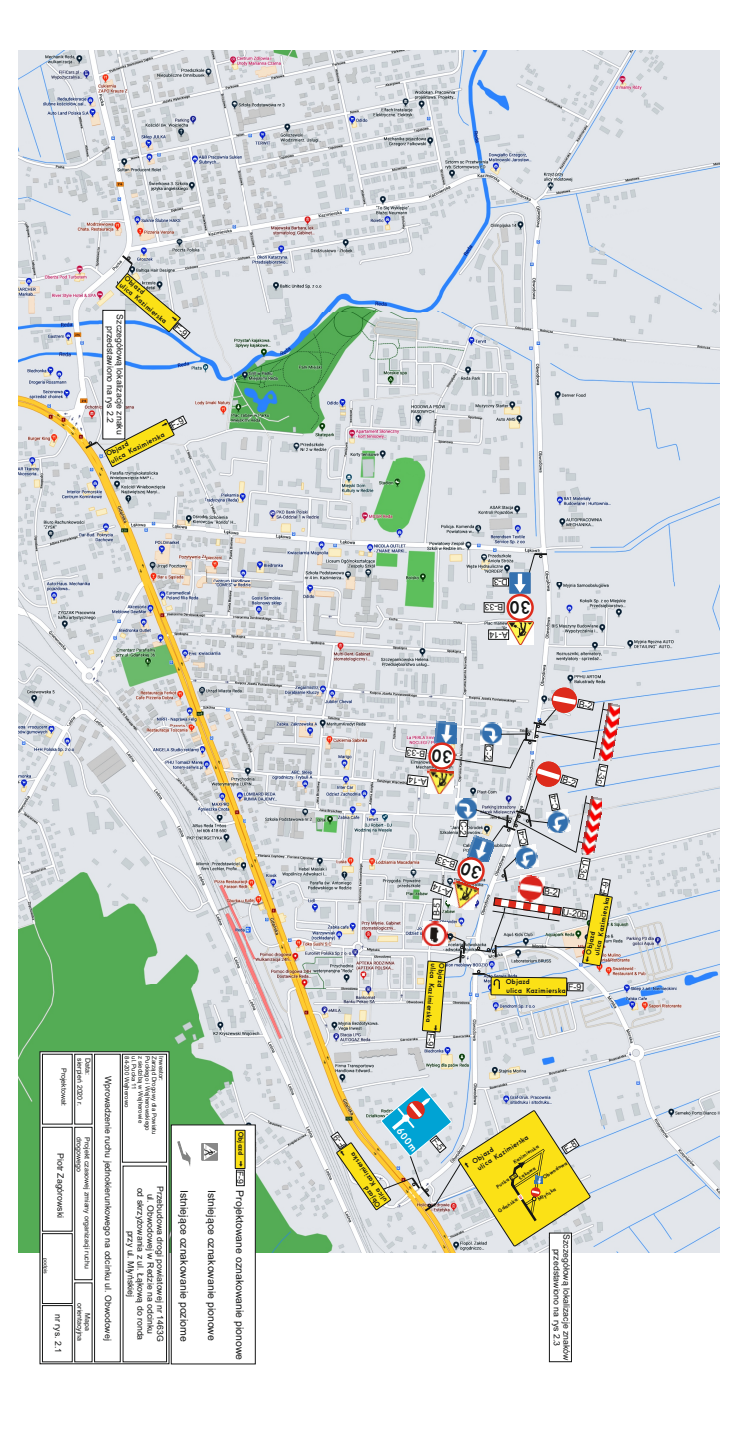
<style>
.page{position:relative;width:737px;height:1439px;background:#fff}
.page>*{position:absolute;margin:0;border:0;box-sizing:border-box;transform-origin:0 0}
.t1{font:17.85px "EFN Tablica Drogowa";color:#151616}
.t2{font:10.5px "Arial";color:#151616}
.t3{font:9.97px "EFN Tablica Drogowa";color:#fff}
.t4{font:8.75px/9.8px "Arial";color:#151616;text-align:center}
.t5{font:7px/8.3px "EFN Tablica Drogowa";color:#151616}
.t6{font:7px/7.8px "Arial";color:#151616;text-align:center}
.t7{font:6.12px/6.8px "Arial";color:#151616}
.t8{font:5.25px "EFN Tablica Drogowa";color:#151616}
.t9{font:5.25px "Arial";color:#151616}
.s1{font-family:"EFN Tablica Drogowa";font-size:17.85px}
</style>
<div class="page">
<img style="left:245px;top:814px;width:474px;height:186px">
<img style="left:243px;top:51px;width:476px;height:262px">
<img style="left:18px;top:51px;width:225px;height:262px">
<img style="left:18px;top:241px;width:217px;height:236px">
<img style="left:18px;top:477px;width:188px;height:249px">
<img style="left:18px;top:726px;width:227px;height:258px">
<img style="left:18px;top:984px;width:237px;height:269px">
<img style="left:200px;top:1000px;width:519px;height:253px">
<img style="left:201px;top:546px;width:518px;height:268px">
<img style="left:206px;top:313px;width:513px;height:268px">
<img style="left:509px;top:572px;width:21px;height:21px">
<svg style="left:492px;top:577px;width:17px;height:9px"></svg>
<svg style="left:529px;top:553px;width:18px;height:20px"></svg>
<svg style="left:40px;top:1051px;width:216px;height:313px"></svg>
<div style="left:122px;top:1054px;width:45px;height:108px;border:1px solid #151616"></div>
<div style="left:123px;top:1166px;width:44px;height:196px;border:1px solid #151616"></div>
<div style="left:74px;top:1054px;width:18px;height:70px;border:1px solid #151616"></div>
<div style="left:74px;top:1127px;width:18px;height:153px;border:1px solid #151616"></div>
<div style="left:42px;top:1054px;width:30px;height:70px;border:1px solid #151616"></div>
<div style="left:42px;top:1127px;width:30px;height:104px;border:1px solid #151616"></div>
<div style="left:42px;top:1233px;width:30px;height:70px;border:1px solid #151616"></div>
<div style="left:74px;top:1282px;width:18px;height:80px;border:1px solid #151616"></div>
<div style="left:42px;top:1305px;width:30px;height:57px;border:1px solid #151616"></div>
<div style="left:94px;top:1054px;width:26px;height:308px;border:1px solid #151616"></div>
<img style="left:612px;top:703px;width:8px;height:58px">
<svg style="left:506px;top:594px;width:28px;height:27px"></svg>
<svg style="left:483px;top:602px;width:21px;height:11px"></svg>
<img style="left:507px;top:621px;width:26px;height:23px">
<svg style="left:488px;top:629px;width:21px;height:11px"></svg>
<svg style="left:83px;top:253px;width:108px;height:214px"></svg>
<svg style="left:405px;top:687px;width:207px;height:388px"></svg>
<svg style="left:330px;top:1086px;width:261px;height:276px"></svg>
<p class="t5" style="left:128px;top:275px;width:61px;rotate:40deg">Objazd<br>ulica Kazimierska</p>
<p class="t4" style="left:124px;top:314px;width:122px;rotate:90deg">Szczegółową lokalizacje znaku przedstawiono na rys 2.2</p>
<p class="t5" style="left:106px;top:451px;width:61px;rotate:-27deg">Objazd<br>ulica Kazimierska</p>
<p class="t6" style="left:67px;top:1068px;width:40px;rotate:90deg">Projektował:</p>
<p class="t4" style="left:64px;top:1153px;width:67px;rotate:90deg">Piotr Zagórowski</p>
<p class="t9" style="left:47px;top:1258px;width:17px;rotate:90deg">podpis</p>
<p class="t6" style="left:83px;top:1058px;width:49px;rotate:90deg">sierpień 2020 r.</p>
<p class="t6" style="left:91px;top:1058px;width:18px;rotate:90deg">Data:</p>
<p class="t6" style="left:83px;top:1137px;width:36px;rotate:90deg">drogowego</p>
<p class="t6" style="left:90px;top:1137px;width:133px;rotate:90deg">Projekt czasowej zmiany organizacji ruchu</p>
<p class="t4" style="left:62px;top:1314px;width:40px;rotate:90deg">nr rys. 2.1</p>
<p class="t6" style="left:91px;top:1303px;width:39px;rotate:90deg">Mapa orientacyjna</p>
<p class="t4" style="left:112px;top:1076px;width:266px;rotate:90deg">Wprowadzenie ruchu jednokierunkowego na odcinku ul. Obwodowej</p>
<p class="t7" style="left:144px;top:1056px;width:68px;rotate:90deg">z siedzibą w Wejherowie ul. Pucka 11<br>84-200 Wejherowo</p>
<p class="t7" style="left:150px;top:1056px;width:76px;rotate:90deg">Puckiego i Wejherowskiego</p>
<p class="t7" style="left:157px;top:1056px;width:80px;rotate:90deg">Zarząd Drogowy dla Powiatu</p>
<p class="t7" style="left:164px;top:1056px;width:26px;rotate:90deg">Inwestor:</p>
<p class="t4" style="left:164px;top:1186px;width:157px;rotate:90deg">Przebudowa drogi powiatowej nr 1463G ul. Obwodowej w Redzie na odcinku<br>od skrzyżowania z ul. Łąkową do ronda przy ul. Młyńskiej</p>
<p class="t5" style="left:244px;top:1131px;width:37px;rotate:90deg">Objazd &gt;</p>
<p class="t4" style="left:244px;top:1170px;width:15px;rotate:90deg">F-9</p>
<p class="t2" style="left:188px;top:1190px;width:153px;rotate:90deg">Istniejące oznakowanie poziome</p>
<p class="t2" style="left:216px;top:1190px;width:152px;rotate:90deg">Istniejące oznakowanie pionowe</p>
<p class="t2" style="left:244px;top:1190px;width:171px;rotate:90deg">Projektowane oznakowanie pionowe</p>
<p class="t4" style="left:508px;top:586px;width:16px;rotate:-180deg">D-3</p>
<p class="t4" style="left:503px;top:611px;width:20px;rotate:-180deg">B-33</p>
<h1 class="t1" style="left:531px;top:614px;width:24px;rotate:-180deg">30</h1>
<p class="t4" style="left:508px;top:639px;width:20px;rotate:-180deg">A-14</p>
<p class="t4" style="left:425px;top:758px;width:20px;rotate:-174deg">B-33</p>
<p class="t4" style="left:426px;top:786px;width:20px;rotate:-174deg">A-14</p>
<p class="t4" style="left:607px;top:766px;width:20px;rotate:100deg">U-3c</p>
<p class="t4" style="left:480px;top:878px;width:48px;rotate:-160deg"><span class="s1">30</span> B-33</p>
<p class="t4" style="left:449px;top:896px;width:20px;rotate:-160deg">A-14</p>
<p class="t5" style="left:437px;top:963px;width:61px;rotate:95deg">ulica Kazimierska</p>
<p class="t5" style="left:445px;top:964px;width:25px;rotate:95deg">Objazd</p>
<p class="t4" style="left:590px;top:860px;width:20px;rotate:100deg">U-3c</p>
<p class="t5" style="left:585px;top:954px;width:61px;rotate:-80deg">Objazd<br>ulica Kazimierska</p>
<p class="t4" style="left:563px;top:907px;width:25px;rotate:8deg">U-20b</p>
<p class="t5" style="left:506px;top:978px;width:61px;rotate:1deg">Objazd<br>ulica Kazimierska</p>
<p class="t5" style="left:376px;top:1208px;width:61px;rotate:-125deg">Objazd<br>ulica Kazimierska</p>
<p class="t3" style="left:401px;top:1126px;width:28px;rotate:50deg">600m</p>
<p class="t5" style="left:476px;top:1166px;width:61px;rotate:-33deg">ulica Kazimierska</p>
<p class="t8" style="left:496px;top:1185px;width:16px;rotate:-33deg">Pucka</p>
<p class="t8" style="left:497px;top:1209px;width:24px;rotate:-33deg">Gdańska</p>
<p class="t5" style="left:471px;top:1159px;width:25px;rotate:-33deg">Objazd</p>
<p class="t8" style="left:512px;top:1160px;width:31px;rotate:-33deg">Kazimierska</p>
<p class="t8" style="left:518px;top:1176px;width:20px;rotate:-33deg">Łąkowa</p>
<p class="t8" style="left:542px;top:1175px;width:29px;rotate:-33deg">Obwodowa</p>
<p class="t8" style="left:537px;top:1198px;width:22px;rotate:-33deg">Młyńska</p>
<p class="t4" style="left:570px;top:1234px;width:128px;rotate:90deg">Szczegółową lokalizacje znaków przedstawiono na rys 2.3</p>
</div>
